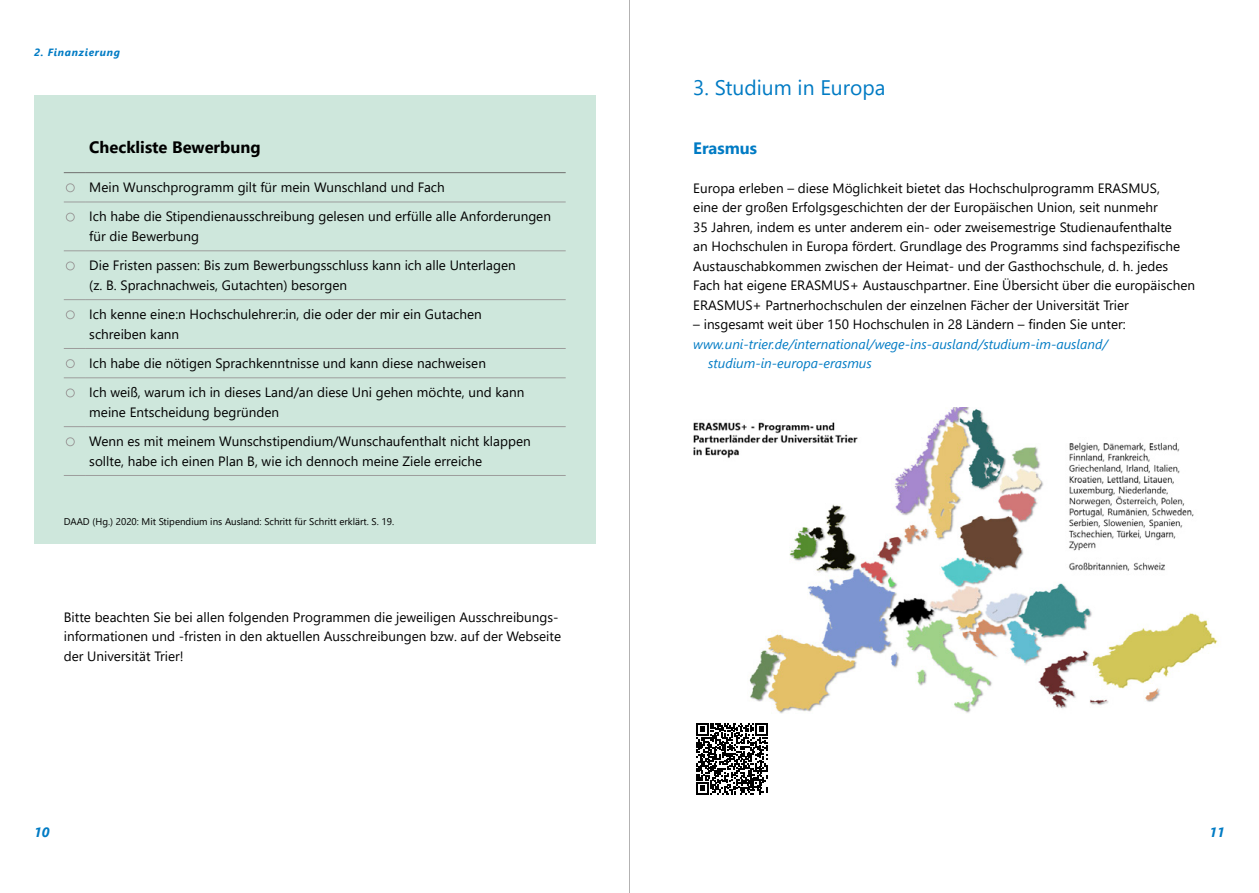
<style>
.page{position:relative;width:1259px;height:893px;background:#fff}
.page>*{position:absolute;margin:0;border:0;box-sizing:border-box;transform-origin:0 0}
.t1{font:21px "Segoe UI";color:#007bc4}
.t2{font:700 16.5px "Segoe UI";color:#000}
.t3{font:700 16.5px "Segoe UI";color:#007bc4}
.t4{font:13.5px/19.5px "Segoe UI";color:#000}
.t5{font:italic 13.5px/19.5px "Segoe UI";color:#007bc4}
.t6{font:italic 700 13.5px "Segoe UI";color:#007bc4}
.t7{font:italic 700 10.5px "Segoe UI";letter-spacing:.065em;color:#007bc4}
.t8{font:9.75px "Segoe UI";color:#000}
</style>
<div class="page">
<hr style="left:629px;top:0;width:1px;height:893px;background:#b3b2b2">
<div style="left:34px;top:95px;width:561px;height:449px;background:#cee7dc"></div>
<svg style="left:64px;top:202px;width:21px;height:1px"></svg>
<hr style="left:85px;top:202px;width:481px;height:1px;background:#9d9d9c">
<svg style="left:64px;top:251px;width:21px;height:1px"></svg>
<hr style="left:85px;top:251px;width:481px;height:1px;background:#9d9d9c">
<svg style="left:64px;top:299px;width:21px;height:1px"></svg>
<hr style="left:85px;top:299px;width:481px;height:1px;background:#9d9d9c">
<svg style="left:64px;top:348px;width:21px;height:1px"></svg>
<hr style="left:85px;top:348px;width:481px;height:1px;background:#9d9d9c">
<svg style="left:64px;top:378px;width:21px;height:1px"></svg>
<hr style="left:85px;top:378px;width:481px;height:1px;background:#9d9d9c">
<svg style="left:64px;top:426px;width:21px;height:1px"></svg>
<hr style="left:85px;top:426px;width:481px;height:1px;background:#9d9d9c">
<svg style="left:64px;top:475px;width:21px;height:1px"></svg>
<hr style="left:85px;top:475px;width:481px;height:1px;background:#9d9d9c">
<svg style="left:64px;top:172px;width:21px;height:1px"></svg>
<hr style="left:85px;top:172px;width:481px;height:1px;background:#706f6f">
<div style="left:66px;top:183px;width:9px;height:9px;border:1px solid #9d9d9c;border-radius:50%"></div>
<div style="left:66px;top:213px;width:9px;height:8px;border:1px solid #9d9d9c;border-radius:50%"></div>
<div style="left:66px;top:262px;width:9px;height:8px;border:1px solid #9d9d9c;border-radius:50%"></div>
<div style="left:66px;top:310px;width:9px;height:9px;border:1px solid #9d9d9c;border-radius:50%"></div>
<div style="left:66px;top:359px;width:9px;height:9px;border:1px solid #9d9d9c;border-radius:50%"></div>
<div style="left:66px;top:389px;width:9px;height:8px;border:1px solid #9d9d9c;border-radius:50%"></div>
<div style="left:66px;top:437px;width:9px;height:9px;border:1px solid #9d9d9c;border-radius:50%"></div>
<img style="left:693px;top:407px;width:525px;height:306px">
<div style="left:681px;top:466px;width:102px;height:68px;background:#fff"></div>
<svg style="left:696px;top:723px;width:71px;height:71px"></svg>
<p class="t7" style="left:34px;top:43px;width:87px">2. Finanzierung</p>
<p class="t2" style="left:89px;top:132px;width:173px">Checkliste Bewerbung</p>
<p class="t4" style="left:89px;top:171px;width:463px;line-height:29.4px">Mein Wunschprogramm gilt für mein Wunschland und Fach<br>Ich habe die Stipendienausschreibung gelesen und erfülle alle Anforderungen</p>
<p class="t4" style="left:89px;top:220px;width:428px;line-height:29.4px">für die Bewerbung<br>Die Fristen passen: Bis zum Bewerbungsschluss kann ich alle Unterlagen</p>
<p class="t4" style="left:89px;top:269px;width:394px;line-height:29.4px">(z. B. Sprachnachweis, Gutachten) besorgen<br>Ich kenne eine:n Hochschulehrer:in, die oder der mir ein Gutachen</p>
<p class="t4" style="left:89px;top:318px;width:436px;line-height:29.4px">schreiben kann<br>Ich habe die nötigen Sprachkenntnisse und kann diese nachweisen<br>Ich weiß, warum ich in dieses Land/an diese Uni gehen möchte, und kann</p>
<p class="t4" style="left:89px;top:396px;width:443px;line-height:29.4px">meine Entscheidung begründen<br>Wenn es mit meinem Wunschstipendium/Wunschaufenthalt nicht klappen</p>
<p class="t4" style="left:89px;top:450px;width:394px">sollte, habe ich einen Plan B, wie ich dennoch meine Ziele erreiche</p>
<p class="t8" style="left:64px;top:512px;width:332px">DAAD (Hg.) 2020: Mit Stipendium ins Ausland: Schritt für Schritt erklärt. S. 19.</p>
<p class="t4" style="left:64px;top:606px;width:499px">Bitte beachten Sie bei allen folgenden Programmen die jeweiligen Ausschreibungs&shy;informationen und -fristen in den aktuellen Ausschreibungen bzw. auf der Webseite der Universität Trier!</p>
<h1 class="t1" style="left:693px;top:68px;width:194px">3. Studium in Europa</h1>
<p class="t3" style="left:693px;top:133px;width:65px">Erasmus</p>
<p class="t4" style="left:693px;top:177px;width:503px">Europa erleben – diese Möglichkeit bietet das Hochschulprogramm ERASMUS,<br>eine der großen Erfolgsgeschichten der der Europäischen Union, seit nunmehr<br>35 Jahren, indem es unter anderem ein- oder zweisemestrige Studienaufenthalte<br>an Hochschulen in Europa fördert. Grundlage des Programms sind fachspezifische Austauschabkommen zwischen der Heimat- und der Gasthochschule, d. h. jedes Fach hat eigene ERASMUS+ Austauschpartner. Eine Übersicht über die europäischen ERASMUS+ Partnerhochschulen der einzelnen Fächer der Universität Trier</p>
<p class="t4" style="left:693px;top:314px;width:434px">– insgesamt weit über 150 Hochschulen in 28 Ländern – finden Sie unter:</p>
<p class="t5" style="left:708px;top:332px;width:401px;text-indent:-15px">www.uni-trier.de/international/wege-ins-ausland/studium-im-ausland/ studium-in-europa-erasmus</p>
<p class="t6" style="left:34px;top:819px;width:17px">10</p>
<p class="t6" style="left:1209px;top:819px;width:17px">11</p>
</div>
